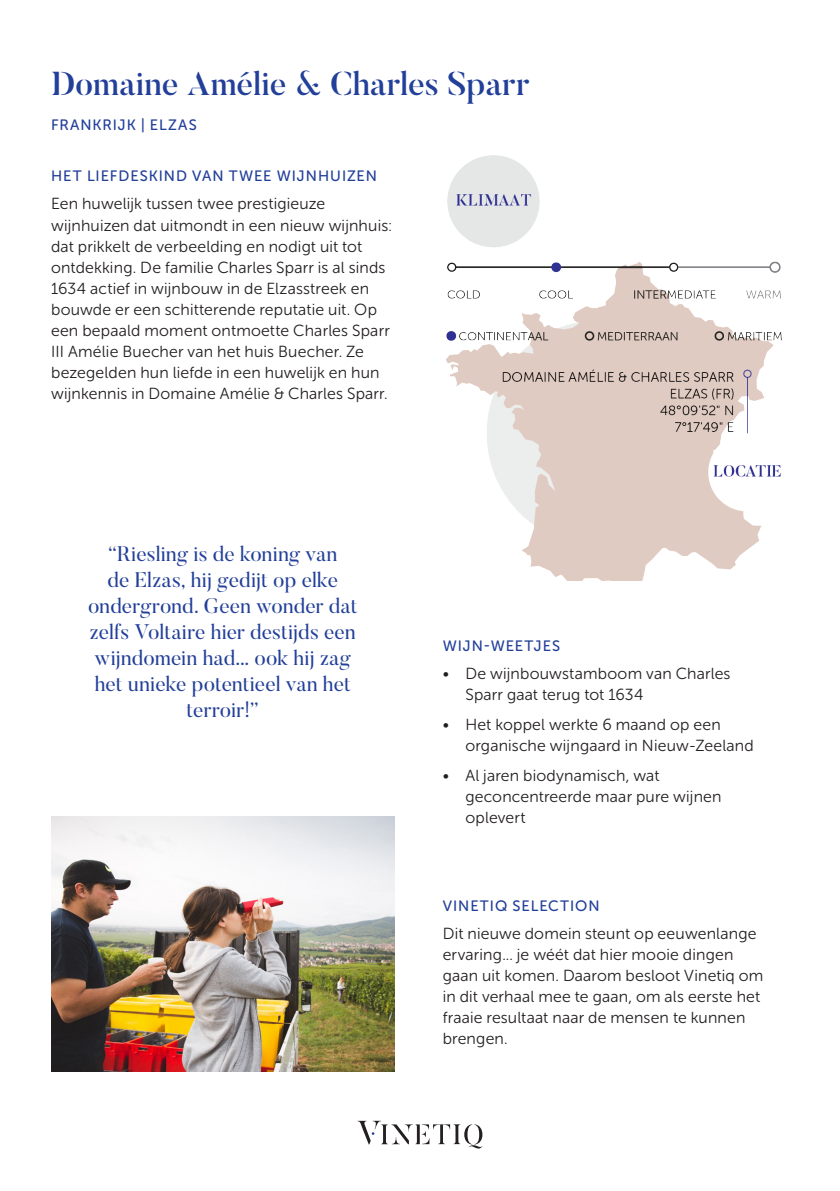
<style>
.page{position:relative;width:840px;height:1191px;background:#fff}
.page>*{position:absolute;margin:0;border:0;box-sizing:border-box;transform-origin:0 0}
.Heading1{font:500 33px "Butler Stencil";letter-spacing:-.005em;color:#223f99}
.t1{font:21px/26px "Butler";letter-spacing:.005em;color:#223f99;text-align:center}
.Body{font:16px/21px "Museo Sans Rounded 300";letter-spacing:.015em;color:#231f20}
.Heading2{font:15px "Museo Sans Rounded 500";letter-spacing:.065em;color:#223f99}
</style>
<div class="page">
<svg style="left:357px;top:1120px;width:125px;height:29px"></svg>
<img style="left:51px;top:816px;width:343px;height:255px">
<img style="left:446px;top:155px;width:336px;height:425px">
<p class="Heading1" style="left:51px;top:63px;width:479px">Domaine Amélie &amp; Charles Sparr</p>
<p class="Heading2" style="left:51px;top:117px;width:147px">FRANKRIJK | ELZAS</p>
<p class="Heading2" style="left:51px;top:168px;width:327px">HET LIEFDESKIND VAN TWEE WIJNHUIZEN</p>
<p class="Body" style="left:51px;top:194px;width:342px">Een huwelijk tussen twee prestigieuze wijnhuizen dat uitmondt in een nieuw wijnhuis: dat prikkelt de verbeelding en nodigt uit tot ontdekking. De familie Charles Sparr is al sinds 1634 actief in wijnbouw in de Elzasstreek en bouwde er een schitterende reputatie uit. Op een bepaald moment ontmoette Charles Sparr III Amélie Buecher van het huis Buecher. Ze bezegelden hun liefde in een huwelijk en hun wijnkennis in Domaine Amélie &amp; Charles Sparr.</p>
<p class="t1" style="left:88px;top:540px;width:271px">“Riesling is de koning van<br>de Elzas, hij gedijt op elke ondergrond. Geen wonder dat zelfs Voltaire hier destijds een wijndomein had... ook hij zag het unieke potentieel van het terroir!”</p>
<p class="Heading2" style="left:442px;top:638px;width:119px">WIJN-WEETJES</p>
<p class="Body" style="left:465px;top:663px;width:266px;text-indent:-23px">• De wijnbouwstamboom van Charles<br>Sparr gaat terug tot 1634</p>
<p class="Body" style="left:465px;top:714px;width:290px;text-indent:-23px">• Het koppel werkte 6 maand op een organische wijngaard in Nieuw-Zeeland</p>
<p class="Body" style="left:465px;top:764px;width:257px;text-indent:-23px">• Al jaren biodynamisch, wat geconcentreerde maar pure wijnen oplevert</p>
<p class="Heading2" style="left:442px;top:898px;width:158px">VINETIQ SELECTION</p>
<p class="Body" style="left:442px;top:923px;width:322px">Dit nieuwe domein steunt op eeuwenlange ervaring... je wéét dat hier mooie dingen gaan uit komen. Daarom besloot Vinetiq om in dit verhaal mee te gaan, om als eerste het fraaie resultaat naar de mensen te kunnen brengen.</p>
</div>
